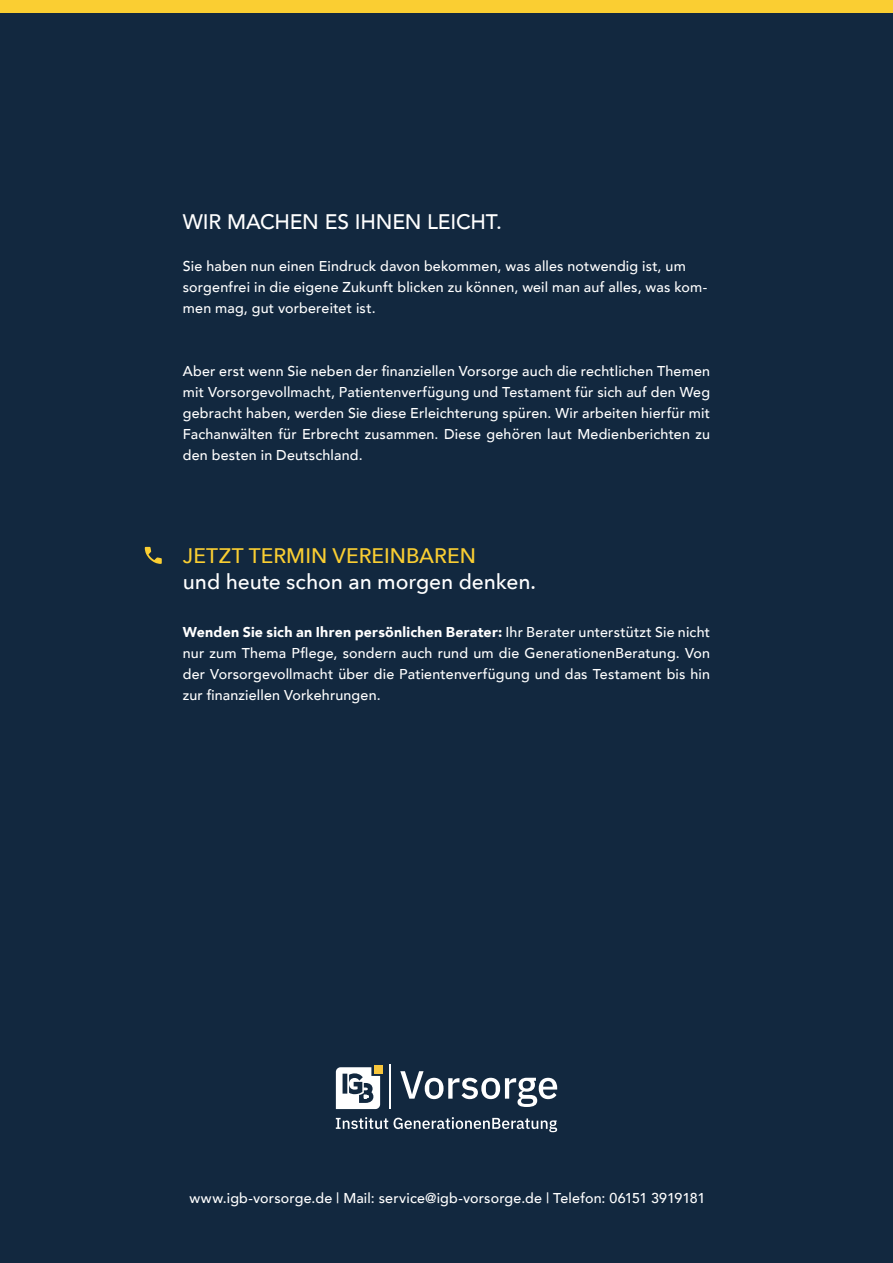
<style>
.page{position:relative;width:893px;height:1263px;background:#12283f}
.page>*{position:absolute;margin:0;border:0;box-sizing:border-box;transform-origin:0 0}
.t1{font:500 21px "Avenir Next";letter-spacing:-.005em;color:#fff}
.t2{font:500 21px "Avenir";letter-spacing:-.01em;color:#fff}
.t3{font:500 21px "Avenir Next";color:#face32}
.t4{font:500 14.25px/21px "Avenir";letter-spacing:.015em;color:#fff;text-align:justify}
.s1{font-weight:900}
</style>
<div class="page">
<div style="left:0;top:0;width:893px;height:13px;background:#face32"></div>
<svg style="left:336px;top:1067px;width:44px;height:42px"></svg>
<hr style="left:389px;top:1065px;width:2px;height:44px;background:#fff">
<div style="left:374px;top:1065px;width:9px;height:8px;background:#f8c63c"></div>
<svg style="left:400px;top:1071px;width:157px;height:36px"></svg>
<svg style="left:336px;top:1117px;width:52px;height:12px"></svg>
<svg style="left:394px;top:1117px;width:163px;height:15px"></svg>
<svg style="left:145px;top:547px;width:17px;height:17px"></svg>
<h1 class="t2" style="left:183px;top:204px;width:321px">WIR MACHEN ES IHNEN LEICHT.</h1>
<p class="t4" style="left:183px;top:255px;width:526px;text-align:left">Sie haben nun einen Eindruck davon bekommen, was alles notwendig ist, um sorgenfrei in die eigene Zukunft blicken zu können, weil man auf alles, was kom&shy;men mag, gut vorbereitet ist.</p>
<p class="t4" style="left:183px;top:360px;width:529px">Aber erst wenn Sie neben der finanziellen Vorsorge auch die rechtlichen Themen mit Vorsorgevollmacht, Patientenverfügung und Testament für sich auf den Weg gebracht haben, werden Sie diese Erleichterung spüren. Wir arbeiten hierfür mit Fachanwälten für Erbrecht zusammen. Diese gehören laut Medienberichten zu den besten in Deutschland.</p>
<h1 class="t3" style="left:183px;top:538px;width:295px">JETZT TERMIN VEREINBAREN</h1>
<h1 class="t1" style="left:183px;top:563px;width:355px">und heute schon an morgen denken.</h1>
<p class="t4" style="left:183px;top:621px;width:529px"><span class="s1">Wenden Sie sich an Ihren persönlichen Berater:</span> Ihr Berater unterstützt Sie nicht nur zum Thema Pflege, sondern auch rund um die GenerationenBeratung. Von der Vorsorgevollmacht über die Patientenverfügung und das Testament bis hin zur finanziellen Vorkehrungen.</p>
<p class="t4" style="left:189px;top:1187px;width:517px">www.igb-vorsorge.de | Mail: service@igb-vorsorge.de | Telefon: 06151 3919181</p>
</div>
